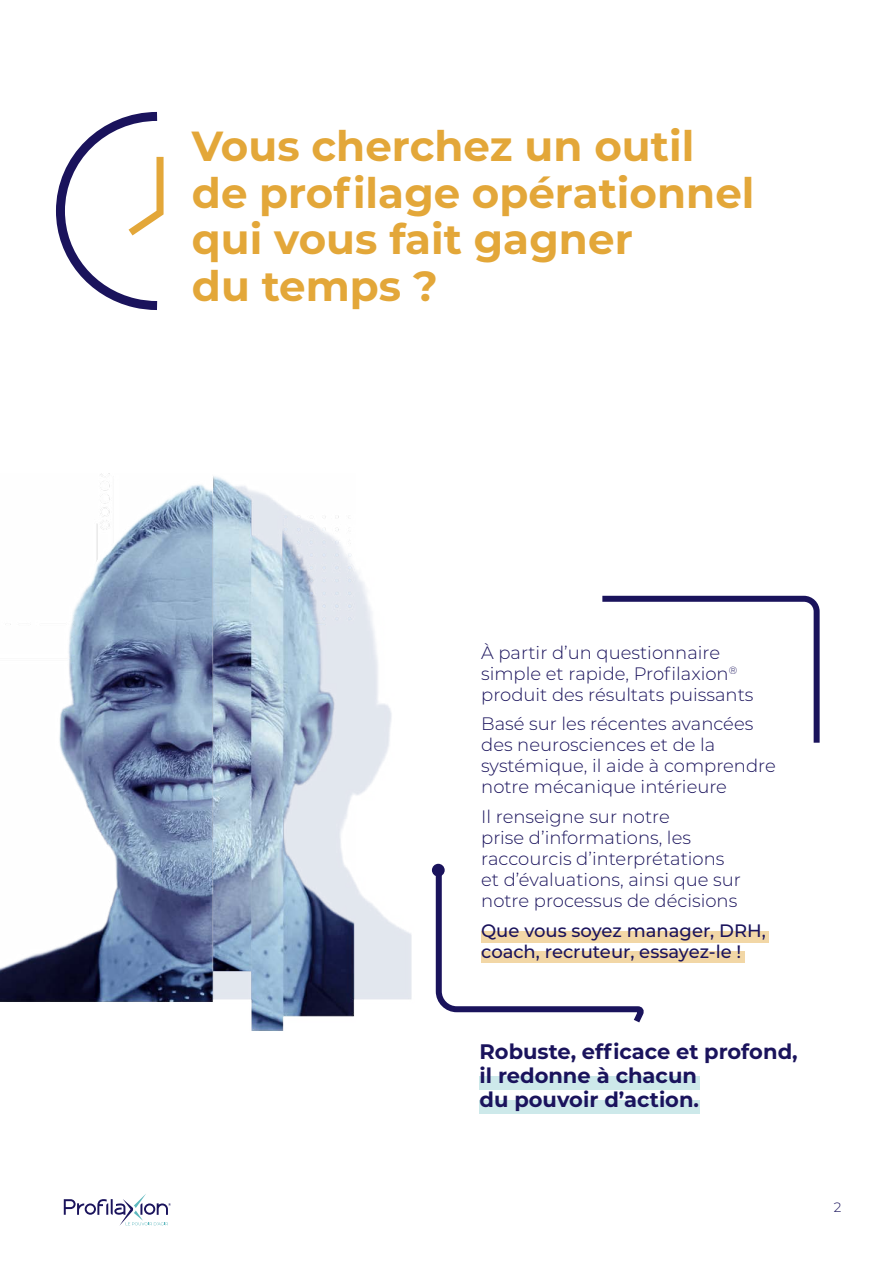
<style>
.page{position:relative;width:893px;height:1263px;background:#fff}
.page>*{position:absolute;margin:0;border:0;box-sizing:border-box;transform-origin:0 0}
.t1{font:700 42px/46.5px "Montserrat";color:#e3a739}
.t2{font:700 21px/24px "Montserrat";color:#1a135c}
.t3{font:300 18px/21px "Montserrat";color:#1a135c}
.t4{font:500 18px/21px "Montserrat";color:#1a135c}
.t5{font:300 13.5px "Montserrat";color:#1a135c}
</style>
<div class="page">
<svg style="left:64px;top:1194px;width:107px;height:32px"></svg>
<svg style="left:56px;top:111px;width:108px;height:199px"></svg>
<div style="left:479px;top:1076px;width:221px;height:14px;background:#cde9ea"></div>
<div style="left:479px;top:1100px;width:221px;height:14px;background:#cde9ea"></div>
<div style="left:481px;top:932px;width:287px;height:11px;background:#f2d7a6"></div>
<div style="left:481px;top:952px;width:263px;height:11px;background:#f2d7a6"></div>
<svg style="left:507px;top:931px;width:139px;height:92px"></svg>
<svg style="left:602px;top:595px;width:218px;height:148px"></svg>
<img style="left:0;top:473px;width:507px;height:558px">
<h1 class="t1" style="left:192px;top:121px;width:564px">Vous cherchez un outil de profilage opérationnel qui vous fait gagner<br>du temps ?</h1>
<p class="t3" style="left:481px;top:641px;width:274px">À partir d’un questionnaire simple et rapide, Profilaxion<sup>® </sup>produit des résultats puissants</p>
<p class="t3" style="left:481px;top:713px;width:296px">Basé sur les récentes avancées des neurosciences et de la systémique, il aide à comprendre notre mécanique intérieure</p>
<p class="t3" style="left:481px;top:805px;width:261px">Il renseigne sur notre<br>prise d’informations, les raccourcis d’interprétations et d’évaluations, ainsi que sur notre processus de décisions</p>
<p class="t4" style="left:481px;top:919px;width:286px">Que vous soyez manager, DRH, coach, recruteur, essayez-le !</p>
<p class="t2" style="left:479px;top:1039px;width:320px">Robuste, efficace et profond, il redonne à chacun<br>du pouvoir d’action.</p>
<p class="t5" style="left:834px;top:1198px;width:9px">2</p>
</div>
